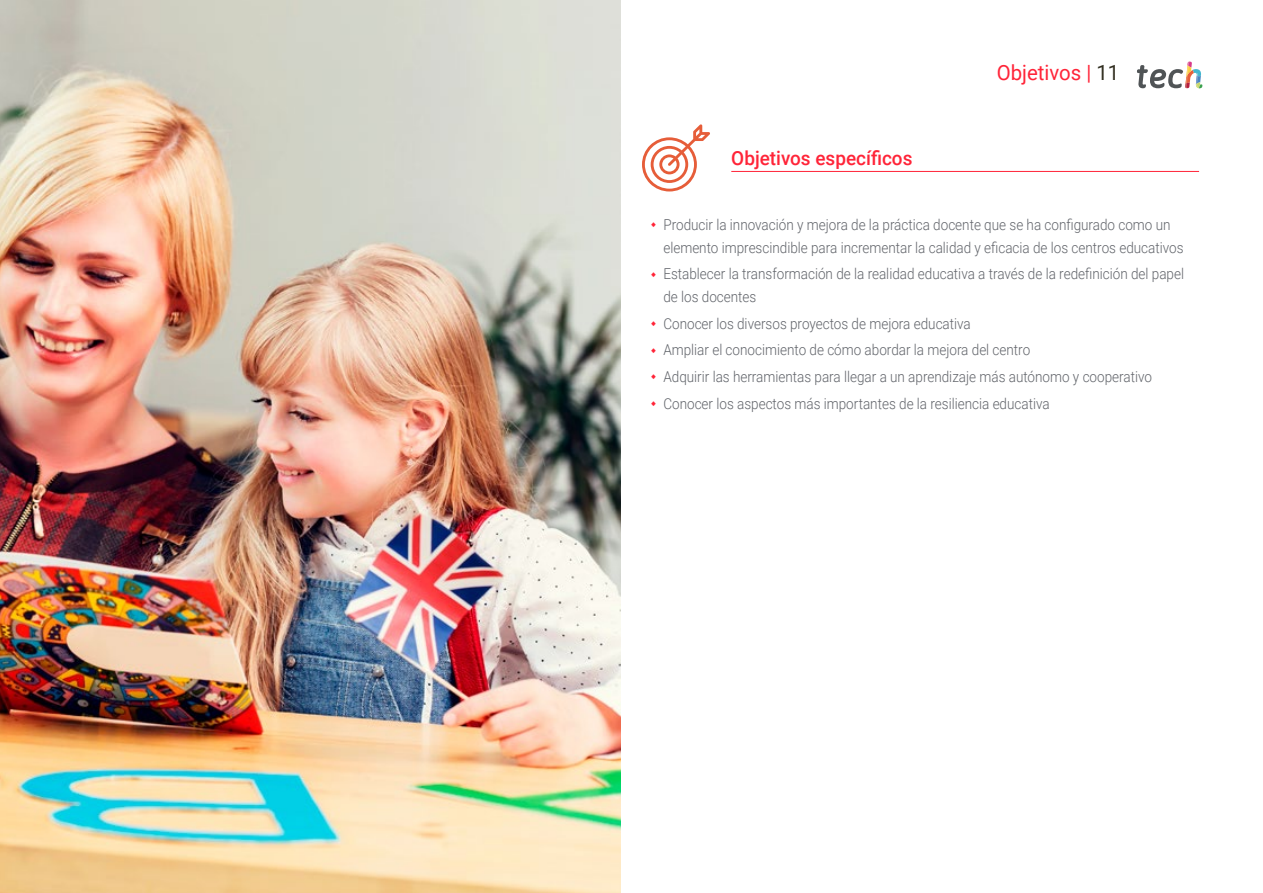
<style>
.page{position:relative;width:1263px;height:893px;background:#fff}
.page>*{position:absolute;margin:0;border:0;box-sizing:border-box;transform-origin:0 0}
.t1{font:21px "Roboto";color:#ff2438}
.t2{font:500 19.5px "Roboto";color:#ff2438}
.t3{font:300 15px/26.7px "Roboto";color:#61646a;scale:.9 1}
.s1{color:#312e20}
</style>
<div class="page">
<img style="left:0;top:0;width:621px;height:893px">
<hr style="left:731px;top:171px;width:468px;height:1px;background:#ff2438">
<svg style="left:642px;top:124px;width:68px;height:67px"></svg>
<svg style="left:1137px;top:62px;width:65px;height:27px"></svg>
<h2 class="t2" style="left:731px;top:144px;width:183px">Objetivos específicos</h2>
<h1 class="t1" style="left:997px;top:57px;width:124px">Objetivos | <span class="s1">11</span></h1>
<p class="t3" style="left:663px;top:213px;width:579px;line-height:22.5px">Producir la innovación y mejora de la práctica docente que se ha configurado como un elemento imprescindible para incrementar la calidad y eficacia de los centros educativos</p>
<p class="t3" style="left:663px;top:262px;width:580px;line-height:22.5px">Establecer la transformación de la realidad educativa a través de la redefinición del papel de los docentes</p>
<p class="t3" style="left:663px;top:309px;width:544px">Conocer los diversos proyectos de mejora educativa<br>Ampliar el conocimiento de cómo abordar la mejora del centro<br>Adquirir las herramientas para llegar a un aprendizaje más autónomo y cooperativo Conocer los aspectos más importantes de la resiliencia educativa</p>
</div>
